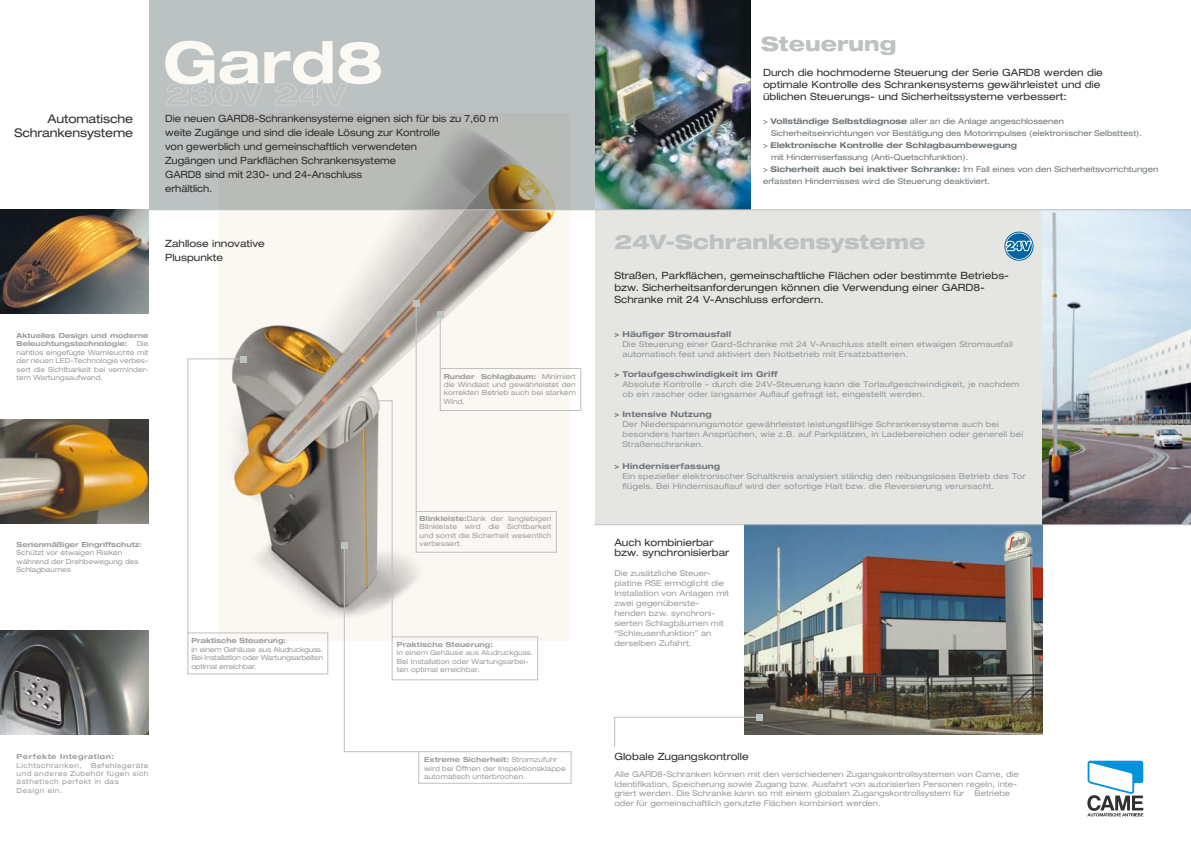
<style>
.page{position:relative;width:1191px;height:842px;background:#fff}
.page>*{position:absolute;margin:0;border:0;box-sizing:border-box;transform-origin:0 0}
.t1{font:700 expanded 58px "Helvetica Neue";color:#fbf9f3}
.t2{font:800 expanded 20px "Helvetica Neue";color:#bcc1c2}
.t3{font:expanded 12px/14px "Helvetica Neue";letter-spacing:-.01em;color:#31302e;text-align:right}
.t4{font:expanded 10px/12px "Helvetica Neue";color:#31302e}
.t5{font:expanded 10px/14px "Helvetica Neue";color:#31302e;scale:.95 1}
.t6{font:expanded 8px/10px "Helvetica Neue";letter-spacing:.02em;color:#909a9d}
.t7{font:expanded 8px/10px "Helvetica Neue";color:#9b9d9d}
.t8{font:expanded 8px "Helvetica Neue";color:#6e7579}
.t9{font:700 expanded 8px "Helvetica Neue";letter-spacing:.02em;color:#6e7579}
.t10{font:700 expanded 8px "Helvetica Neue";color:#6e7579}
.t11{font:expanded 7px/8.4px "Helvetica Neue";color:#9b9d9d;text-align:justify}
.t12{font:700 expanded 7px/8.4px "Helvetica Neue";color:#9b9d9d}
.t13{font:expanded 7px/8.4px "Helvetica Neue";letter-spacing:.07em;color:#9b9d9d}
.t14{font:700 expanded 7px "Helvetica Neue";letter-spacing:.07em;color:#9b9d9d}
.s1{font-weight:700}
.s2{font-weight:400}
</style>
<div class="page">
<img style="left:219px;top:211px;width:350px;height:430px">
<div style="left:149px;top:0;width:446px;height:210px;background:#bcc1c2"></div>
<svg style="left:166px;top:83px;width:98px;height:23px"></svg>
<svg style="left:275px;top:83px;width:73px;height:23px"></svg>
<img style="left:0;top:210px;width:148px;height:104px">
<img style="left:0;top:420px;width:148px;height:103px">
<img style="left:0;top:631px;width:148px;height:104px">
<svg style="left:187px;top:358px;width:141px;height:316px"></svg>
<div style="left:240px;top:356px;width:7px;height:7px;background:#bcc1c2"></div>
<svg style="left:344px;top:545px;width:227px;height:239px"></svg>
<div style="left:341px;top:542px;width:7px;height:7px;background:#bcc1c2"></div>
<div style="left:413px;top:300px;width:7px;height:7px;background:#bcc1c2"></div>
<img style="left:595px;top:0;width:156px;height:210px">
<div style="left:595px;top:210px;width:447px;height:314px;background:#e5e5e2"></div>
<img style="left:744px;top:525px;width:298px;height:209px">
<img style="left:1042px;top:211px;width:149px;height:313px">
<hr style="left:150px;top:210px;width:1041px;height:1px;background:#bcc1c2">
<hr style="left:594px;top:524px;width:597px;height:1px;background:#bcc1c2">
<svg style="left:614px;top:717px;width:144px;height:30px"></svg>
<div style="left:756px;top:714px;width:7px;height:7px;background:#bcc1c2"></div>
<svg style="left:415px;top:306px;width:166px;height:247px"></svg>
<svg style="left:378px;top:400px;width:160px;height:280px"></svg>
<svg style="left:1087px;top:761px;width:56px;height:55px"></svg>
<svg style="left:1005px;top:232px;width:28px;height:28px"></svg>
<div style="left:1004px;top:232px;width:29px;height:28px;border:1px solid #0063a2;border-radius:50%"></div>
<div style="left:1006px;top:233px;width:25px;height:26px;background:#0063a2;border-radius:50%"></div>
<svg style="left:1004px;top:238px;width:29px;height:17px"></svg>
<h3 class="t3" style="left:15px;top:111px;width:120px">Automatische<br>Schrankensysteme</h3>
<h1 class="t1" style="left:163px;top:26px;width:222px">Gard8</h1>
<p class="t5" style="left:165px;top:112px;width:352px">Die neuen GARD8-Schrankensysteme eignen sich für bis zu 7,60 m weite Zugänge und sind die ideale Lösung zur Kontrolle<br>von gewerblich und gemeinschaftlich verwendeten<br>Zugängen und Parkflächen Schrankensysteme<br>GARD8 sind mit 230- und 24-Anschluss<br>erhältlich.</p>
<h3 class="t4" style="left:165px;top:236px;width:101px;line-height:14px">Zahllose innovative<br>Pluspunkte</h3>
<p class="t12" style="left:17px;top:331px;width:133px">Aktuelles Design und moderne<br>Beleuchtungstechnologie:</p>
<p class="t11" style="left:17px;top:339px;width:133px;text-indent:120px">Die nahtlos eingefügte Warnleuchte mit der neuen LED-Technologie verbes&shy;sert die Sichtbarkeit bei verminder&shy;tem Wartungsaufwand.</p>
<p class="t11" style="left:444px;top:372px;width:133px"><span class="s1">Runder Schlagbaum:</span> Minimiert die Windlast und gewährleistet den korrekten Betrieb auch bei starkem Wind.</p>
<p class="t12" style="left:17px;top:540px;width:127px">Serienmäßiger Eingriffschutz:</p>
<p class="t11" style="left:17px;top:549px;width:124px;text-align:left">Schützt vor etwaigen Risiken während der Drehbewegung des<br>Schlagbaumes</p>
<p class="t12" style="left:191px;top:636px;width:96px">Praktische Steuerung:</p>
<p class="t11" style="left:191px;top:645px;width:133px">in einem Gehäuse aus Aludruckguss.<br>Bei Installation oder Wartungsarbeiten optimal erreichbar.</p>
<p class="t11" style="left:419px;top:514px;width:133px"><span class="s1">Blinkleiste:</span>Dank der langlebigen Blinkleiste wird die Sichtbarkeit und somit die Sicherheit wesentlich verbessert.</p>
<p class="t12" style="left:397px;top:640px;width:98px">Praktische Steuerung:</p>
<p class="t11" style="left:397px;top:648px;width:138px;text-align:left">in einem Gehäuse aus Aludruckguss.<br>Bei Installation oder Wartungsarbei&shy;ten optimal erreichbar.</p>
<h2 class="t2" style="left:761px;top:31px;width:137px">Steuerung</h2>
<h3 class="t4" style="left:763px;top:66px;width:341px">Durch die hochmoderne Steuerung der Serie GARD8 werden die optimale Kontrolle des Schrankensystems gewährleistet und die üblichen Steuerungs- und Sicherheitssysteme verbessert:</h3>
<p class="t8" style="left:763px;top:116px;width:302px">&gt; <span class="s1">Vollständige Selbstdiagnose</span> aller an die Anlage angeschlossenen</p>
<p class="t8" style="left:771px;top:128px;width:373px">Sicherheitseinrichtungen vor Bestätigung des Motorimpulses (elektronischer Selbsttest).</p>
<p class="t10" style="left:763px;top:140px;width:255px"><span class="s2">&gt;</span> Elektronische Kontrolle der Schlagbaumbewegung</p>
<p class="t8" style="left:771px;top:152px;width:199px">mit Hinderniserfassung (Anti-Quetschfunktion).</p>
<p class="t8" style="left:763px;top:164px;width:397px">&gt; <span class="s1">Sicherheit auch bei inaktiver Schranke:</span> Im Fall eines von den Sicherheitsvorrichtungen</p>
<p class="t8" style="left:763px;top:176px;width:228px">erfassten Hindernisses wird die Steuerung deaktiviert.</p>
<h2 class="t2" style="left:614px;top:229px;width:312px">24V-Schrankensysteme</h2>
<h3 class="t4" style="left:614px;top:269px;width:396px">Straßen, Parkflächen, gemeinschaftliche Flächen oder bestimmte Betriebs&shy;bzw. Sicherheitsanforderungen können die Verwendung einer GARD8-<br>Schranke mit 24 V-Anschluss erfordern.</h3>
<p class="t9" style="left:614px;top:329px;width:118px">&gt; Häufiger Stromausfall</p>
<p class="t6" style="left:622px;top:339px;width:392px">Die Steuerung einer Gard-Schranke mit 24 V-Anschluss stellt einen etwaigen Stromausfall automatisch fest und aktiviert den Notbetrieb mit Ersatzbatterien.</p>
<p class="t9" style="left:614px;top:369px;width:165px">&gt; Torlaufgeschwindigkeit im Griff</p>
<p class="t6" style="left:622px;top:379px;width:398px">Absolute Kontrolle - durch die 24V-Steuerung kann die Torlaufgeschwindigkeit, je nachdem ob ein rascher oder langsamer Auflauf gefragt ist, eingestellt werden.</p>
<p class="t9" style="left:614px;top:409px;width:99px">&gt; Intensive Nutzung</p>
<p class="t6" style="left:622px;top:419px;width:402px">Der Niederspannungsmotor gewährleistet leistungsfähige Schrankensysteme auch bei besonders harten Ansprüchen, wie z.B. auf Parkplätzen, in Ladebereichen oder generell bei<br>Straßenschranken.</p>
<p class="t9" style="left:614px;top:461px;width:107px">&gt; Hinderniserfassung</p>
<p class="t6" style="left:622px;top:471px;width:405px">Ein spezieller elektronischer Schaltkreis analysiert ständig den reibungsloses Betrieb des Tor flügels. Bei Hindernisauflauf wird der sofortige Halt bzw. die Reversierung verursacht.</p>
<h3 class="t4" style="left:614px;top:538px;width:116px;line-height:10px">Auch kombinierbar bzw. synchronisierbar</h3>
<p class="t7" style="left:614px;top:568px;width:116px">Die zusätzliche Steuer&shy;platine RSE ermöglicht die<br>Installation von Anlagen mit zwei gegenüberste&shy;henden bzw. synchroni&shy;sierten Schlagbäumen mit “Schleusenfunktion” an derselben Zufahrt.</p>
<p class="t13" style="left:17px;top:761px;width:133px;text-indent:74px">Befehlsgeräte und anderes Zubehör fügen sich ästhetisch perfekt in das<br>Design ein.</p>
<p class="t11" style="left:424px;top:755px;width:143px;text-align:left"><span class="s1">Extreme Sicherheit:</span> Stromzufuhr wird bei Öffnen der Inspektionsklappe automatisch unterbrochen.</p>
<h3 class="t4" style="left:614px;top:751px;width:136px">Globale Zugangskontrolle</h3>
<p class="t14" style="left:17px;top:752px;width:99px">Perfekte Integration:</p>
<p class="t13" style="left:17px;top:761px;width:67px">Lichtschranken,</p>
<p class="t7" style="left:614px;top:769px;width:406px;line-height:9.6px">Alle GARD8-Schranken können mit den verschiedenen Zugangskontrollsystemen von Came, die<br>Identifikation, Speicherung sowie Zugang bzw. Ausfahrt von autorisierten Personen regeln, inte&shy;griert werden. Die Schranke kann so mit einem globalen Zugangskontrollsystem für</p>
<p class="t7" style="left:974px;top:788px;width:37px">Betriebe</p>
<p class="t7" style="left:614px;top:798px;width:268px">oder für gemeinschaftlich genutzte Flächen kombiniert werden.</p>
</div>
